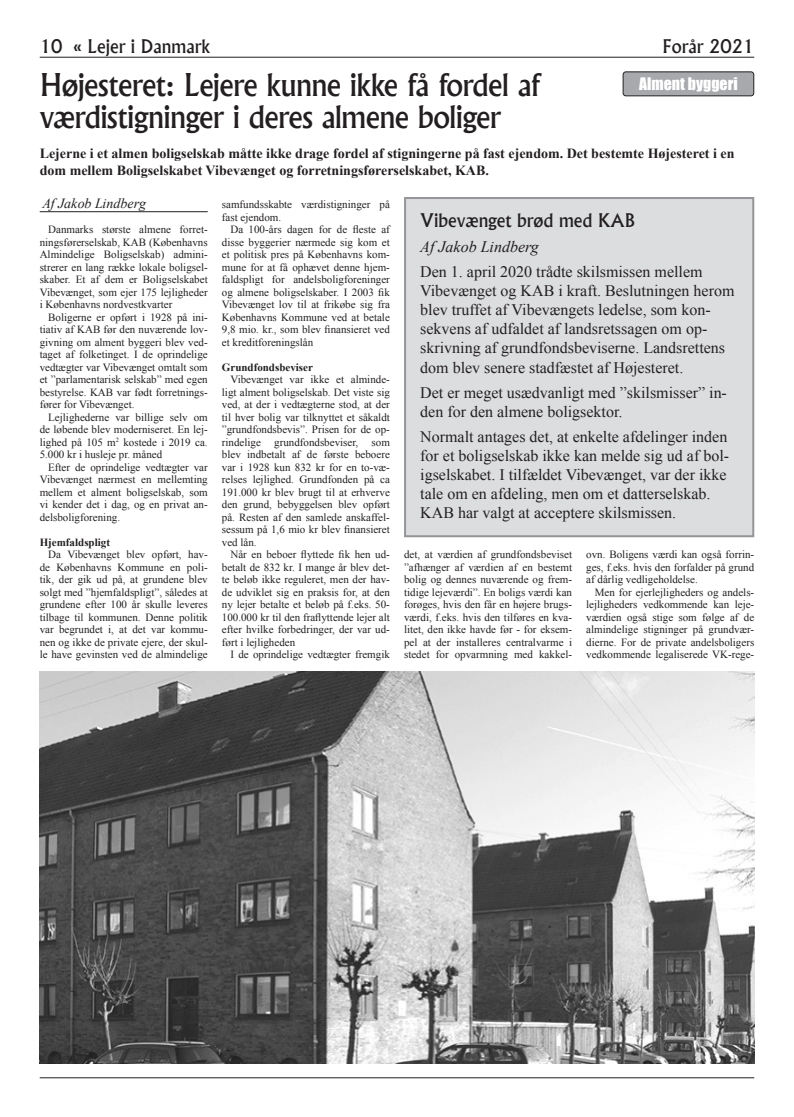
<style>
.page{position:relative;width:794px;height:1117px;background:#fff}
.page>*{position:absolute;margin:0;border:0;box-sizing:border-box;transform-origin:0 0}
.t1{font:500 30px/32px "Albertus";letter-spacing:-.025em;color:#231f20}
.t2{font:500 18px "Albertus";color:#231f20}
.t3{font:16px/19.2px "Times New Roman";color:#231f20}
.t4{font:italic 16px "Times New Roman";color:#231f20}
.t5{font:15.8px "Impact";color:#fff}
.t6{font:700 14px/16.8px "Times New Roman";color:#231f20}
.t7{font:italic 14px "Times New Roman";letter-spacing:-.005em;color:#231f20}
.t8{font:11px/12.5px "Times New Roman";color:#231f20;text-align:justify}
.t9{font:700 11px "Times New Roman";color:#231f20}
</style>
<div class="page">
<hr style="left:40px;top:57px;width:714px;height:1px;background:#231f20">
<hr style="left:40px;top:1077px;width:714px;height:1px;background:#231f20">
<hr style="left:40px;top:211px;width:168px;height:1px;background:#231f20">
<div style="left:623px;top:72px;width:131px;height:24px;background:#a8a9ad;border-radius:3px"></div>
<div style="left:622px;top:71px;width:132px;height:25px;border:1px solid #231f20;border-radius:3px"></div>
<div style="left:405px;top:198px;width:348px;height:338px;background:#dcdddf"></div>
<div style="left:404px;top:197px;width:350px;height:340px;border:2px solid #939598"></div>
<img style="left:40px;top:672px;width:714px;height:391px">
<h2 class="t2" style="left:40px;top:35px;width:172px">10 « Lejer i Danmark</h2>
<h2 class="t2" style="left:662px;top:35px;width:93px">Forår 2021</h2>
<h1 class="t1" style="left:40px;top:68px;width:501px">Højesteret: Lejere kunne ikke få fordel af værdistigninger i deres almene boliger</h1>
<h3 class="t5" style="left:639px;top:74px;width:100px">Alment byggeri</h3>
<p class="t6" style="left:40px;top:145px;width:696px">Lejerne i et almen boligselskab måtte ikke drage fordel af stigningerne på fast ejendom. Det bestemte Højesteret i en dom mellem Boligselskabet Vibevænget og forretningsførerselskabet, KAB.</p>
<p class="t7" style="left:43px;top:196px;width:105px">Af Jakob Lindberg</p>
<p class="t8" style="left:40px;top:223px;width:169px;text-indent:8px">Danmarks største almene forret&shy;ningsførerselskab, KAB (Københavns Almindelige Boligselskab) admini&shy;strerer en lang række lokale boligsel&shy;skaber. Et af dem er Boligselskabet Vibevænget, som ejer 175 lejligheder i Københavns nordvestkvarter</p>
<p class="t8" style="left:40px;top:311px;width:169px;text-indent:8px">Boligerne er opført i 1928 på ini&shy;tiativ af KAB før den nuværende lov&shy;givning om alment byggeri blev ved&shy;taget af folketinget. I de oprindelige vedtægter var Vibevænget omtalt som et ”parlamentarisk selskab” med egen bestyrelse. KAB var født forretnings&shy;fører for Vibevænget.</p>
<p class="t8" style="left:40px;top:411px;width:169px;text-indent:8px">Lejlighederne var billige selv om de løbende blev moderniseret. En lej&shy;lighed på 105 m<sup>2</sup> kostede i 2019 ca.<br>5.000 kr i husleje pr. måned</p>
<p class="t8" style="left:40px;top:461px;width:169px;text-indent:8px">Efter de oprindelige vedtægter var Vibevænget nærmest en mellemting mellem et alment boligselskab, som vi kender det i dag, og en privat an&shy;delsboligforening.</p>
<p class="t9" style="left:40px;top:536px;width:72px">Hjemfaldspligt</p>
<p class="t8" style="left:40px;top:548px;width:169px;text-indent:8px">Da Vibevænget blev opført, hav&shy;de Københavns Kommune en poli&shy;tik, der gik ud på, at grundene blev solgt med ”hjemfaldspligt”, således at grundene efter 100 år skulle leveres tilbage til kommunen. Denne politik var begrundet i, at det var kommu&shy;nen og ikke de private ejere, der skul&shy;le have gevinsten ved de almindelige</p>
<p class="t8" style="left:222px;top:198px;width:169px">samfundsskabte værdistigninger på fast ejendom.</p>
<p class="t8" style="left:222px;top:223px;width:169px;text-indent:8px">Da 100-års dagen for de fleste af disse byggerier nærmede sig kom et et politisk pres på Københavns kom&shy;mune for at få ophævet denne hjem&shy;faldspligt for andelsboligforeninger og almene boligselskaber. I 2003 fik Vibevænget lov til at frikøbe sig fra Københavns Kommune ved at betale 9,8 mio. kr., som blev finansieret ved et kreditforeningslån</p>
<p class="t9" style="left:222px;top:361px;width:93px">Grundfondsbeviser</p>
<p class="t8" style="left:222px;top:373px;width:169px;text-indent:8px">Vibevænget var ikke et alminde&shy;ligt alment boligselskab. Det viste sig ved, at der i vedtægterne stod, at der til hver bolig var tilknyttet et såkaldt ”grundfondsbevis”. Prisen for de op&shy;rindelige grundfondsbeviser, som blev indbetalt af de første beboere var i 1928 kun 832 kr for en to-væ&shy;relses lejlighed. Grundfonden på ca 191.000 kr blev brugt til at erhverve den grund, bebyggelsen blev opført på. Resten af den samlede anskaffel&shy;sessum på 1,6 mio kr blev finansieret ved lån.</p>
<p class="t8" style="left:222px;top:548px;width:169px;text-indent:8px">Når en beboer flyttede fik hen ud&shy;betalt de 832 kr. I mange år blev det&shy;te beløb ikke reguleret, men der hav&shy;de udviklet sig en praksis for, at den ny lejer betalte et beløb på f.eks. 50- 100.000 kr til den fraflyttende lejer alt efter hvilke forbedringer, der var ud&shy;ført i lejligheden</p>
<p class="t8" style="left:230px;top:648px;width:161px">I de oprindelige vedtægter fremgik</p>
<h2 class="t2" style="left:420px;top:209px;width:216px">Vibevænget brød med KAB</h2>
<h3 class="t4" style="left:420px;top:237px;width:120px">Af Jakob Lindberg</h3>
<p class="t3" style="left:420px;top:262px;width:316px">Den 1. april 2020 trådte skilsmissen mellem Vibevænget og KAB i kraft. Beslutningen herom blev truffet af Vibevængets ledelse, som kon&shy;sekvens af udfaldet af landsretssagen om op&shy;skrivning af grundfondsbeviserne. Landsrettens dom blev senere stadfæstet af Højesteret.</p>
<h3 class="t3" style="left:420px;top:382px;width:308px">Det er meget usædvanligt med ”skilsmisser” in&shy;den for den almene boligsektor.</h3>
<h3 class="t3" style="left:420px;top:427px;width:310px">Normalt antages det, at enkelte afdelinger inden for et boligselskab ikke kan melde sig ud af bol&shy;igselskabet. I tilfældet Vibevænget, var der ikke tale om en afdeling, men om et datterselskab.<br>KAB har valgt at acceptere skilsmissen.</h3>
<p class="t8" style="left:404px;top:548px;width:169px">det, at værdien af grundfondsbeviset ”afhænger af værdien af en bestemt bolig og dennes nuværende og frem&shy;tidige lejeværdi”. En boligs værdi kan forøges, hvis den får en højere brugs&shy;værdi, f.eks. hvis den tilføres en kva&shy;litet, den ikke havde før - for eksem&shy;pel at der installeres centralvarme i stedet for opvarmning med kakkel-</p>
<p class="t8" style="left:586px;top:548px;width:169px">ovn. Boligens værdi kan også forrin&shy;ges, f.eks. hvis den forfalder på grund af dårlig vedligeholdelse.</p>
<p class="t8" style="left:586px;top:586px;width:169px;text-indent:8px">Men for ejerlejligheders og andels&shy;lejligheders vedkommende kan leje&shy;værdien også stige som følge af de almindelige stigninger på grundvær&shy;dierne. For de private andelsboligers vedkommende legaliserede VK-rege-</p>
</div>
